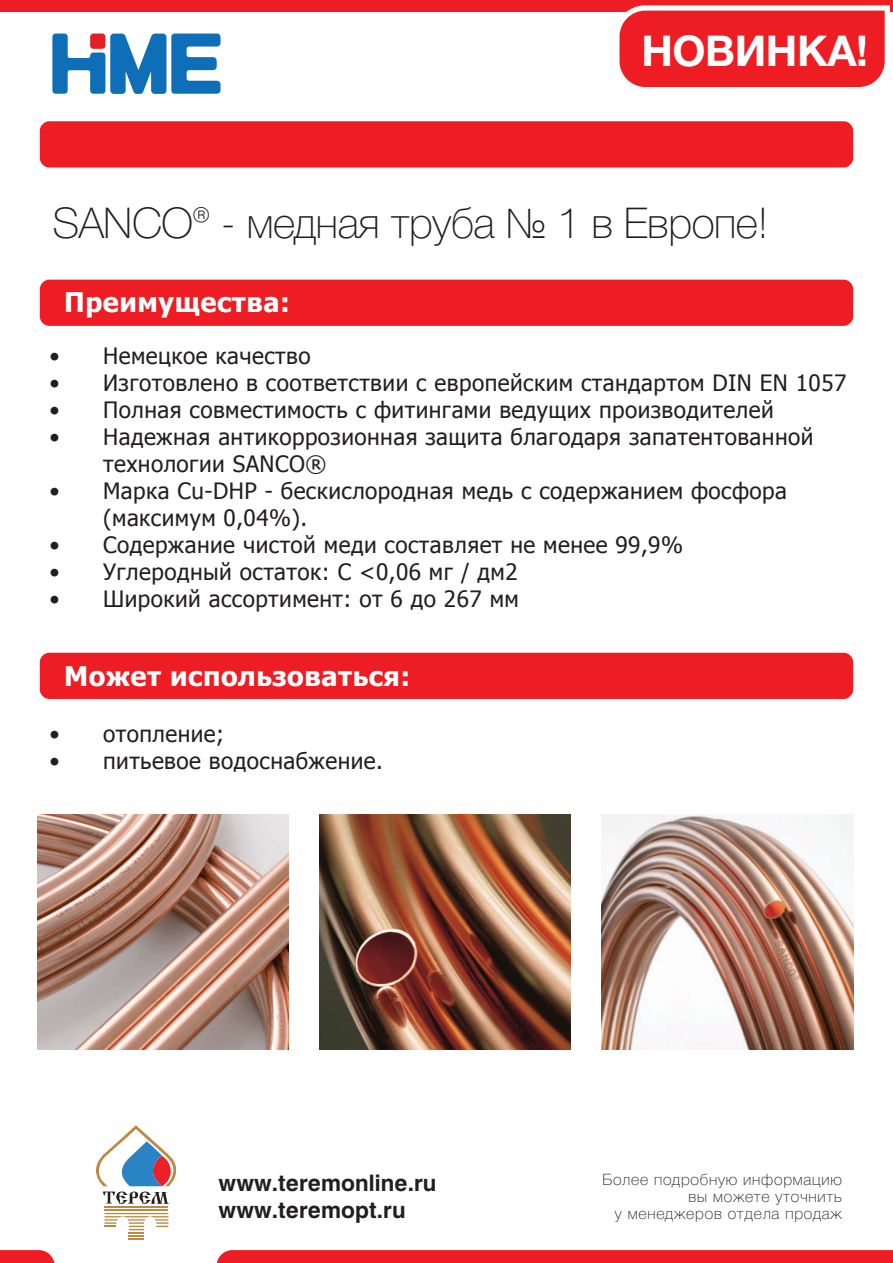
<style>
.page{position:relative;width:893px;height:1263px;background:#fff}
.page>*{position:absolute;margin:0;border:0;box-sizing:border-box;transform-origin:0 0}
.t1{font:100 42.6px "Helvetica Neue Cyr";letter-spacing:-.01em;color:#231f20}
.t2{font:700 42.6px "Helvetica Neue Cyr";letter-spacing:-.01em;color:#fff}
.t3{font:700 27px "Tahoma";letter-spacing:.02em;color:#fff}
.t4{font:22.5px/27px "Tahoma";letter-spacing:.02em;color:#231f20}
.t5{font:700 22.5px "Helios";letter-spacing:.005em;color:#231f20}
.t6{font:100 15.75px/17px "Helvetica Neue Cyr";letter-spacing:.05em;color:#231f20;text-align:right}
</style>
<div class="page">
<svg style="left:96px;top:1125px;width:81px;height:79px"></svg>
<hr style="left:104px;top:1206px;width:64px;height:2px;background:#bd8a41">
<hr style="left:104px;top:1210px;width:64px;height:1px;background:#bd8a41">
<svg style="left:104px;top:1213px;width:64px;height:27px"></svg>
<svg style="left:217px;top:1250px;width:676px;height:13px;background:#ee2025"></svg>
<svg style="left:0;top:1250px;width:55px;height:13px"></svg>
<div style="left:0;top:0;width:893px;height:13px;background:#ee1d23"></div>
<div style="left:40px;top:121px;width:813px;height:46px;background:#ee1d23;border-radius:10px"></div>
<div style="left:0;top:12px;width:893px;height:13px;background:#fff"></div>
<svg style="left:619px;top:5px;width:271px;height:82px;background:#ef3338"></svg>
<div style="left:40px;top:280px;width:813px;height:46px;background:#ee1d23;border-radius:10px"></div>
<svg style="left:52px;top:34px;width:169px;height:60px"></svg>
<div style="left:40px;top:653px;width:813px;height:46px;background:#ee1d23;border-radius:10px"></div>
<img style="left:602px;top:814px;width:251px;height:235px">
<img style="left:37px;top:814px;width:251px;height:235px">
<img style="left:319px;top:814px;width:252px;height:235px">
<h1 class="t2" style="left:641px;top:27px;width:228px">НОВИНКА!</h1>
<h1 class="t1" style="left:52px;top:199px;width:718px">SANCO® - медная труба № 1 в Европе!</h1>
<p class="t3" style="left:64px;top:283px;width:227px">Преимущества:</p>
<p class="t4" style="left:50px;top:342px;width:263px">• Немецкое качество</p>
<p class="t4" style="left:50px;top:369px;width:798px">• Изготовлено в соответствии с европейским стандартом DIN EN 1057</p>
<p class="t4" style="left:50px;top:396px;width:726px">• Полная совместимость с фитингами ведущих производителей</p>
<p class="t4" style="left:103px;top:423px;width:712px;text-indent:-54px">• Надежная антикоррозионная защита благодаря запатентованной технологии SANCO®</p>
<p class="t4" style="left:103px;top:477px;width:685px;text-indent:-54px">• Марка Cu-DHP - бескислородная медь с содержанием фосфора (максимум 0,04%).</p>
<p class="t4" style="left:50px;top:531px;width:635px">• Содержание чистой меди составляет не менее 99,9%</p>
<p class="t4" style="left:50px;top:558px;width:470px">• Углеродный остаток: C &lt;0,06 мг / дм2</p>
<p class="t4" style="left:50px;top:585px;width:471px">• Широкий ассортимент: от 6 до 267 мм</p>
<p class="t3" style="left:64px;top:657px;width:348px">Может использоваться:</p>
<p class="t4" style="left:50px;top:719px;width:176px">• отопление;</p>
<p class="t4" style="left:50px;top:746px;width:335px">• питьевое водоснабжение.</p>
<p class="t5" style="left:219px;top:1169px;width:219px">www.teremonline.ru</p>
<p class="t6" style="left:602px;top:1171px;width:241px">Более подробную информацию вы можете уточнить</p>
<p class="t5" style="left:219px;top:1197px;width:189px">www.teremopt.ru</p>
<p class="t6" style="left:615px;top:1205px;width:229px">у менеджеров отдела продаж</p>
</div>
